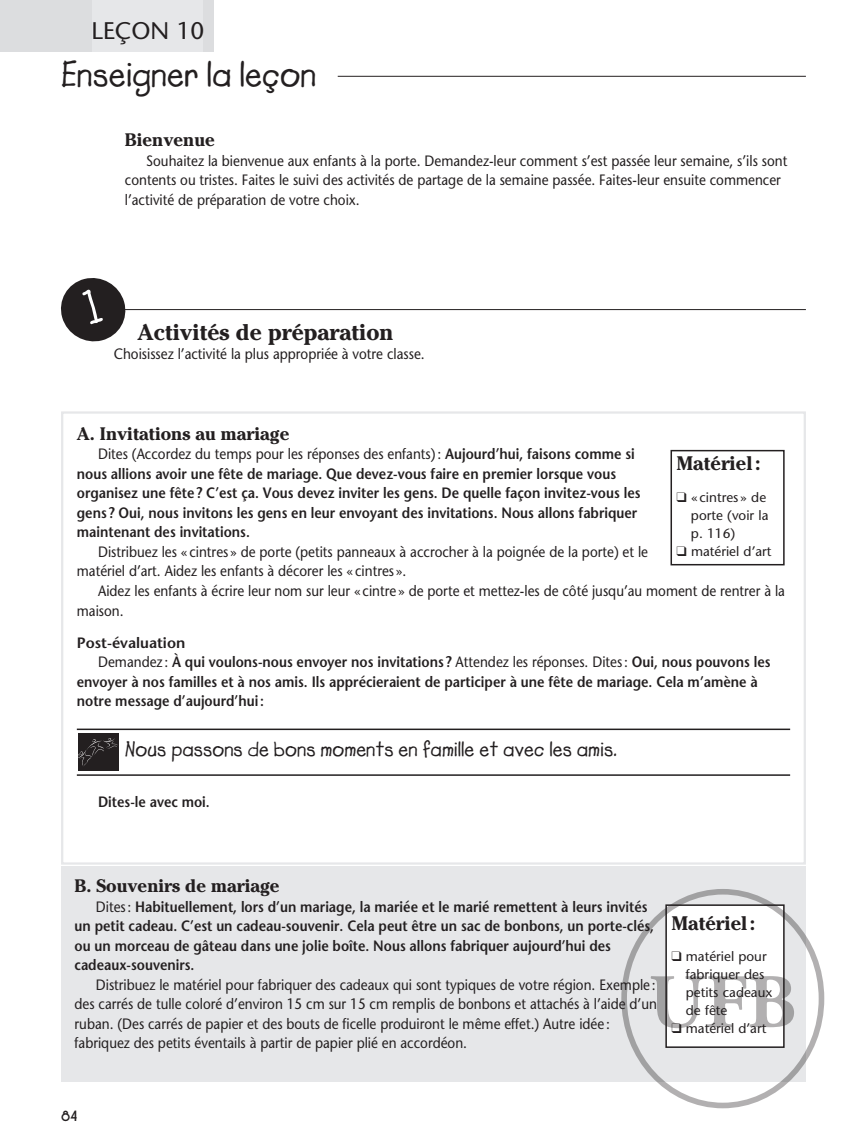
<style>
.page{position:relative;width:867px;height:1143px;background:#fff}
.page>*{position:absolute;margin:0;border:0;box-sizing:border-box;transform-origin:0 0}
.t1{font:700 76.65px "Adobe Garamond Pro";color:#231f20}
.t2{font:36px "Lemonade ICG Bold";color:#231f20}
.t3{font:24px "Stone Sans";color:#231f20}
.t4{font:700 22.5px "Cheltenham";color:#231f20}
.t5{font:21px "Lemonade ICG Bold";color:#231f20}
.t6{font:700 19.5px "Cheltenham";color:#231f20}
.t7{font:700 18px "Cheltenham";color:#231f20}
.t8{font:15px/19.5px "Stone Sans";color:#231f20;scale:.9 1}
.t9{font:600 15px/19.5px "Stone Sans";color:#231f20;scale:.9 1}
.t10{font:600 15px "Stone Sans";color:#231f20}
.t11{font:700 15px "New Garden";color:#231f20}
.t12{font:13.5px/18px "Stone Sans";color:#231f20}
.s1{font-weight:400}
</style>
<div class="page">
<div style="left:0;top:0;width:93px;height:51px;background:#dcdddf"></div>
<div style="left:93px;top:0;width:110px;height:51px;background:#e6e7e9"></div>
<div style="left:203px;top:0;width:10px;height:51px;background:#dcdddf"></div>
<hr style="left:337px;top:76px;width:468px;height:1px;background:#231f20">
<hr style="left:111px;top:309px;width:694px;height:1px;background:#231f20">
<div style="left:61px;top:411px;width:744px;height:453px;border:2px solid #e6e7e9"></div>
<hr style="left:77px;top:728px;width:712px;height:2px;background:#231f20">
<hr style="left:77px;top:774px;width:712px;height:2px;background:#231f20">
<div style="left:78px;top:733px;width:40px;height:37px;background:#231f20"></div>
<svg style="left:78px;top:738px;width:39px;height:28px"></svg>
<div style="left:61px;top:866px;width:744px;height:215px;background:#e6e7e9"></div>
<div style="left:670px;top:450px;width:114px;height:115px;border:2px solid #231f20"></div>
<div style="left:666px;top:906px;width:116px;height:140px;background:#fff"></div>
<div style="left:665px;top:904px;width:119px;height:143px;border:2px solid #231f20"></div>
<div style="left:621px;top:889px;width:202px;height:219px;border:6px solid #231f20;border-radius:50%"></div>
<svg style="left:61px;top:278px;width:68px;height:64px"></svg>
<h3 class="t3" style="left:91px;top:17px;width:114px">LEÇON 10</h3>
<h2 class="t2" style="left:61px;top:52px;width:257px">Enseigner la leçon</h2>
<p class="t7" style="left:125px;top:128px;width:91px">Bienvenue</p>
<p class="t8" style="left:125px;top:151px;width:737px;text-indent:21px">Souhaitez la bienvenue aux enfants à la porte. Demandez-leur comment s’est passée leur semaine, s’ils sont contents ou tristes. Faites le suivi des activités de partage de la semaine passée. Faites-leur ensuite commencer l’activité de préparation de votre choix.</p>
<h3 class="t4" style="left:138px;top:318px;width:257px">Activités de préparation</h3>
<p class="t8" style="left:114px;top:344px;width:347px">Choisissez l’activité la plus appropriée à votre classe.</p>
<p class="t7" style="left:77px;top:422px;width:214px">A. Invitations au mariage</p>
<p class="t9" style="left:77px;top:444px;width:627px;text-indent:21px"><span class="s1">Dites (Accordez du temps pour les réponses des enfants) :</span> Aujourd’hui, faisons comme si nous allions avoir une fête de mariage. Que devez-vous faire en premier lorsque vous organisez une fête ? C’est ça. Vous devez inviter les gens. De quelle façon invitez-vous les gens ? Oui, nous invitons les gens en leur envoyant des invitations. Nous allons fabriquer maintenant des invitations.</p>
<p class="t8" style="left:77px;top:542px;width:636px;text-indent:21px">Distribuez les « cintres » de porte (petits panneaux à accrocher à la poignée de la porte) et le matériel d’art. Aidez les enfants à décorer les « cintres ».</p>
<p class="t8" style="left:77px;top:581px;width:788px;text-indent:21px">Aidez les enfants à écrire leur nom sur leur « cintre » de porte et mettez-les de côté jusqu’au moment de rentrer à la maison.</p>
<p class="t10" style="left:77px;top:633px;width:110px">Post-évaluation</p>
<p class="t9" style="left:98px;top:652px;width:748px"><span class="s1">Demandez :</span> À qui voulons-nous envoyer nos invitations ? <span class="s1">Attendez les réponses. Dites :</span> Oui, nous pouvons les</p>
<p class="t9" style="left:77px;top:672px;width:757px">envoyer à nos familles et à nos amis. Ils apprécieraient de participer à une fête de mariage. Cela m’amène à</p>
<p class="t9" style="left:77px;top:691px;width:209px">notre message d’aujourd’hui :</p>
<h3 class="t5" style="left:125px;top:736px;width:493px">Nous passons de bons moments en famille et avec les amis.</h3>
<p class="t9" style="left:98px;top:792px;width:125px">Dites-le avec moi.</p>
<h3 class="t6" style="left:676px;top:451px;width:85px">Matériel :</h3>
<p class="t12" style="left:690px;top:488px;width:79px;text-indent:-14px">❑ « cintres » de porte (voir la p. 116)</p>
<p class="t12" style="left:676px;top:542px;width:96px">❑ matériel d’art</p>
<p class="t7" style="left:75px;top:874px;width:206px">B. Souvenirs de mariage</p>
<p class="t9" style="left:75px;top:896px;width:645px;text-indent:21px"><span class="s1">Dites :</span> Habituellement, lors d’un mariage, la mariée et le marié remettent à leurs invités un petit cadeau. C’est un cadeau-souvenir. Cela peut être un sac de bonbons, un porte-clés, ou un morceau de gâteau dans une jolie boîte. Nous allons fabriquer aujourd’hui des cadeaux-souvenirs.</p>
<p class="t8" style="left:75px;top:975px;width:648px;text-indent:21px">Distribuez le matériel pour fabriquer des cadeaux qui sont typiques de votre région. Exemple : des carrés de tulle coloré d’environ 15 cm sur 15 cm remplis de bonbons et attachés à l’aide d’un ruban. (Des carrés de papier et des bouts de ficelle produiront le même effet.) Autre idée : fabriquez des petits éventails à partir de papier plié en accordéon.</p>
<h3 class="t6" style="left:671px;top:910px;width:85px">Matériel :</h3>
<p class="t12" style="left:685px;top:947px;width:88px;text-indent:-14px">❑ matériel pour fabriquer des petits cadeaux de fête</p>
<p class="t12" style="left:671px;top:1019px;width:96px">❑ matériel d’art</p>
<h1 class="t1" style="left:648px;top:958px;width:149px">UFB</h1>
<p class="t11" style="left:61px;top:1107px;width:18px">84</p>
</div>
